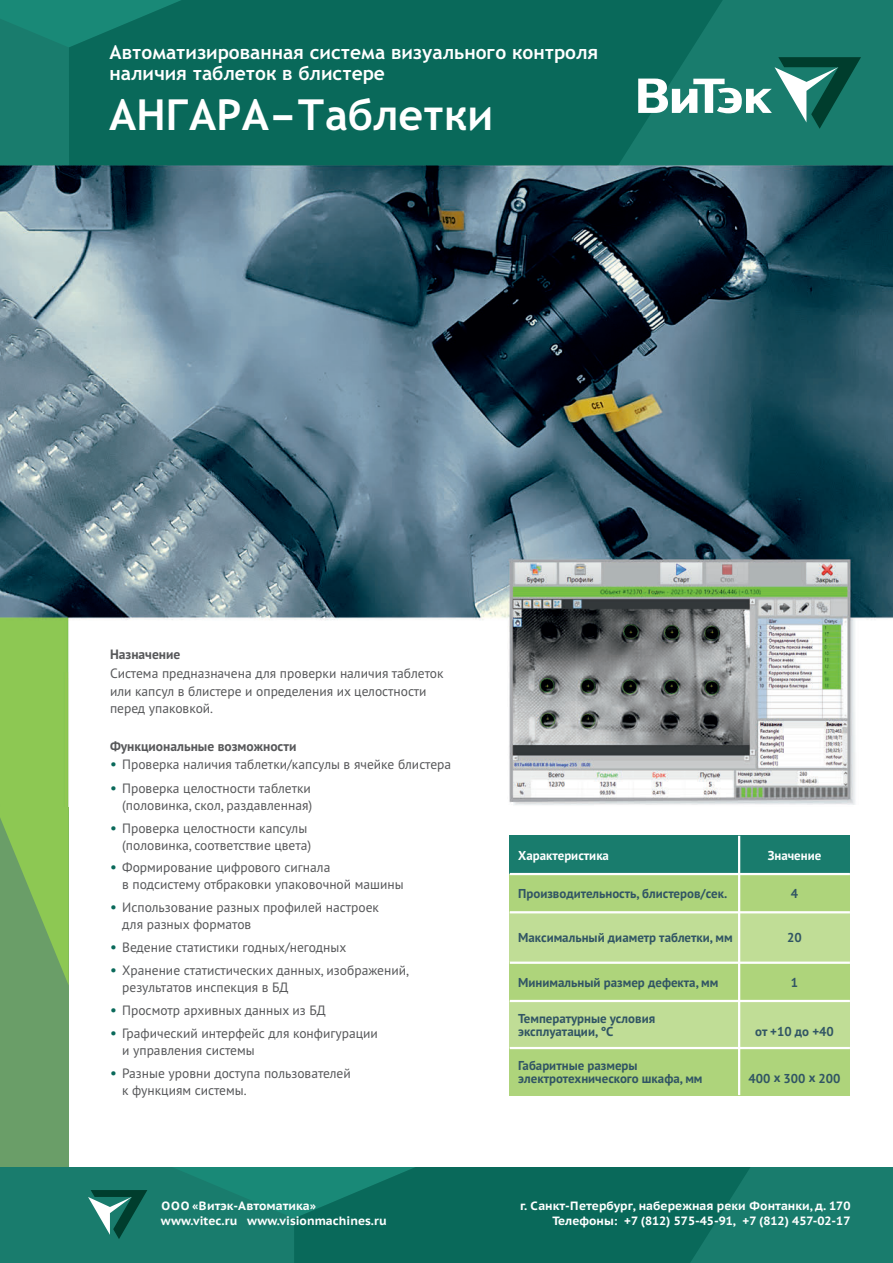
<style>
.page{position:relative;width:893px;height:1263px;background:#fff}
.page>*{position:absolute;margin:0;border:0;box-sizing:border-box;transform-origin:0 0}
.t1{font:700 42.75px "Trebuchet MS";color:#fff}
.t2{font:700 19.05px/21px "Trebuchet MS";color:#fff}
.t3{font:13.5px/17px "PT Sans";color:#57585a}
.t4{font:700 13.5px "PT Sans";color:#57585a}
.t5{font:700 12.9px/13.4px "PT Sans";color:#315564}
.t6{font:700 12.9px "PT Sans";color:#fff}
.t7{font:700 12px/15.6px "PT Sans Caption";color:#fff}
.s1{font-family:"PT Sans"}
.s2{font-size:15px;color:#09695a}
</style>
<div class="page">
<div style="left:0;top:672px;width:69px;height:541px;background:#6a9e68"></div>
<svg style="left:0;top:806px;width:69px;height:179px"></svg>
<div style="left:0;top:1167px;width:893px;height:96px;background:#197c6d"></div>
<div style="left:294px;top:1239px;width:411px;height:24px;background:#09695a"></div>
<svg style="left:88px;top:1167px;width:662px;height:72px"></svg>
<div style="left:0;top:47px;width:69px;height:118px;background:#197c6d"></div>
<svg style="left:0;top:0;width:69px;height:47px;background:#198574"></svg>
<svg style="left:69px;top:0;width:824px;height:165px;background:#0c6d5e"></svg>
<svg style="left:638px;top:57px;width:223px;height:72px"></svg>
<img style="left:0;top:165px;width:893px;height:641px">
<div style="left:510px;top:836px;width:229px;height:38px;background:#197c6d"></div>
<div style="left:739px;top:836px;width:111px;height:38px;background:#197c6d"></div>
<div style="left:510px;top:874px;width:229px;height:38px;background:#aed47b"></div>
<div style="left:739px;top:874px;width:111px;height:38px;background:#aed47b"></div>
<div style="left:510px;top:912px;width:229px;height:51px;background:#c0dd96"></div>
<div style="left:739px;top:912px;width:111px;height:51px;background:#c0dd96"></div>
<div style="left:510px;top:963px;width:229px;height:38px;background:#aed47b"></div>
<div style="left:739px;top:963px;width:111px;height:38px;background:#aed47b"></div>
<div style="left:510px;top:1001px;width:229px;height:47px;background:#c0dd96"></div>
<div style="left:739px;top:1001px;width:111px;height:47px;background:#c0dd96"></div>
<div style="left:510px;top:1048px;width:229px;height:47px;background:#aed47b"></div>
<div style="left:739px;top:1048px;width:111px;height:47px;background:#aed47b"></div>
<hr style="left:738px;top:836px;width:2px;height:259px;background:#fff">
<hr style="left:510px;top:1047px;width:340px;height:2px;background:#fff">
<hr style="left:510px;top:1000px;width:340px;height:2px;background:#fff">
<hr style="left:510px;top:961px;width:340px;height:3px;background:#fff">
<hr style="left:510px;top:911px;width:340px;height:2px;background:#fff">
<hr style="left:510px;top:873px;width:340px;height:2px;background:#fff">
<h2 class="t2" style="left:110px;top:43px;width:490px">Автоматизированная система визуального контроля наличия таблеток в блистере</h2>
<h1 class="t1" style="left:109px;top:99px;width:385px">АНГАРА<span class="s1">–</span>Таблетки</h1>
<p class="t4" style="left:110px;top:648px;width:72px">Назначение</p>
<p class="t3" style="left:110px;top:666px;width:335px;line-height:17.4px">Система предназначена для проверки наличия таблеток или капсул в блистере и определения их целостности перед упаковкой.</p>
<p class="t4" style="left:110px;top:741px;width:188px">Функциональные возможности</p>
<p class="t3" style="left:110px;top:757px;width:343px"><span class="s2">•</span> Проверка наличия таблетки/капсулы в ячейке блистера</p>
<p class="t3" style="left:110px;top:781px;width:204px;text-align:right"><span class="s2">•</span> Проверка целостности таблетки (половинка, скол, раздавленная)</p>
<p class="t3" style="left:110px;top:820px;width:203px;text-align:right"><span class="s2">•</span> Проверка целостности капсулы (половинка, соответствие цвета)</p>
<p class="t3" style="left:122px;top:860px;width:283px;text-indent:-12px"><span class="s2">•</span> Формирование цифрового сигнала<br>в подсистему отбраковки упаковочной машины</p>
<p class="t3" style="left:122px;top:900px;width:258px;text-indent:-12px"><span class="s2">•</span> Использование разных профилей настроек для разных форматов</p>
<p class="t3" style="left:122px;top:963px;width:288px;text-indent:-12px"><span class="s2">•</span> Хранение статистических данных, изображений, результатов инспекция в БД</p>
<p class="t3" style="left:110px;top:1003px;width:217px"><span class="s2">•</span> Просмотр архивных данных из БД</p>
<p class="t3" style="left:110px;top:940px;width:238px"><span class="s2">•</span> Ведение статистики годных/негодных</p>
<p class="t3" style="left:122px;top:1026px;width:257px;text-indent:-12px"><span class="s2">•</span> Графический интерфейс для конфигурации и управления системы</p>
<p class="t3" style="left:122px;top:1066px;width:230px;text-indent:-12px"><span class="s2">•</span> Разные уровни доступа пользователей к функциям системы.</p>
<p class="t7" style="left:161px;top:1199px;width:227px">ООО «Витэк-Автоматика» www.vitec.ru www.visionmachines.ru</p>
<p class="t6" style="left:518px;top:850px;width:92px">Характеристика</p>
<p class="t6" style="left:768px;top:850px;width:55px">Значение</p>
<p class="t5" style="left:518px;top:888px;width:210px">Производительность, блистеров/сек.</p>
<p class="t5" style="left:791px;top:888px;width:9px">4</p>
<p class="t5" style="left:518px;top:932px;width:216px">Максимальный диаметр таблетки, мм</p>
<p class="t5" style="left:787px;top:932px;width:16px">20</p>
<p class="t5" style="left:518px;top:976px;width:202px">Минимальный размер дефекта, мм</p>
<p class="t5" style="left:791px;top:976px;width:9px">1</p>
<p class="t5" style="left:518px;top:1012px;width:138px">Температурные условия эксплуатации, °С</p>
<p class="t5" style="left:755px;top:1026px;width:80px">от +10 до +40</p>
<p class="t5" style="left:518px;top:1059px;width:186px">Габаритные размеры электротехнического шкафа, мм</p>
<p class="t5" style="left:748px;top:1073px;width:94px">400 300 200</p>
<p class="t5" style="left:774px;top:1072px;width:8px">х</p>
<p class="t5" style="left:809px;top:1072px;width:8px">х</p>
<p class="t7" style="left:520px;top:1199px;width:332px">г. Санкт-Петербург, набережная реки Фонтанки, д. 170</p>
<p class="t7" style="left:552px;top:1214px;width:299px">Телефоны: +7 (812) 575-45-91, +7 (812) 457-02-17</p>
</div>
